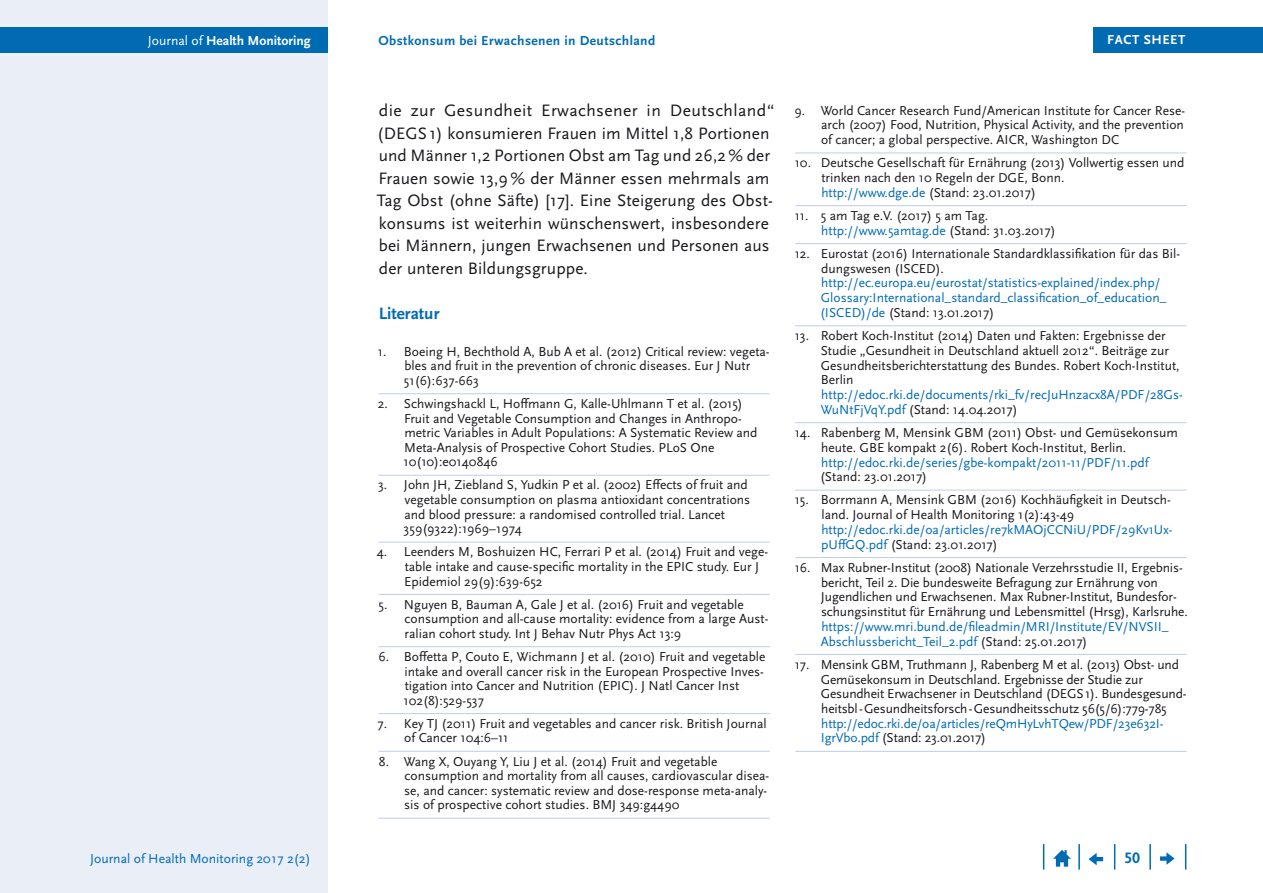
<style>
.page{position:relative;width:1263px;height:893px;background:#fff}
.page>*{position:absolute;margin:0;border:0;box-sizing:border-box;transform-origin:0 0}
.Copy_Einzug{font:17.25px/22.5px "Scala Sans Pro";letter-spacing:.01em;color:#1a171c}
.t1{font:700 17.25px "Scala Sans Pro";color:#006bb3}
.t2{font:700 15.75px "Scala Sans Pro";color:#006bb3}
.t3{font:700 13.65px "Scala Sans Pro";letter-spacing:.03em;color:#006bb3}
.t4{font:13.65px "Scala Sans Pro";color:#006bb3}
.t5{font:700 13.65px "Scala Sans Pro";color:#fff}
.Literaturverzeichnis{font:13.5px/14.7px "Scala Sans Pro";color:#1a171c}
.Literaturverzeichnis-2{font:13.5px/14.7px "Scala Sans Pro";color:#006bb3}
.t6{font:700 13.5px "Scala Sans Pro";letter-spacing:.04em;color:#fff}
.s1{font-weight:400}
.s2{color:#006bb3}
.s3{color:#1a171c}
</style>
<div class="page">
<div style="left:0;top:0;width:327px;height:893px;background:#eaeef7"></div>
<div style="left:0;top:28px;width:327px;height:25px;background:#006bb3"></div>
<svg style="left:1185px;top:844px;width:1px;height:26px"></svg>
<hr style="left:1149px;top:844px;width:2px;height:26px;background:#006bb3">
<svg style="left:1114px;top:844px;width:1px;height:26px"></svg>
<hr style="left:1078px;top:844px;width:2px;height:26px;background:#006bb3">
<svg style="left:1043px;top:844px;width:1px;height:26px"></svg>
<svg style="left:1053px;top:850px;width:18px;height:17px"></svg>
<svg style="left:1089px;top:853px;width:14px;height:12px"></svg>
<svg style="left:1160px;top:852px;width:14px;height:13px"></svg>
<div style="left:1093px;top:28px;width:170px;height:25px;background:#006bb3"></div>
<hr style="left:795px;top:153px;width:391px;height:1px;background:#bdcee8">
<hr style="left:795px;top:205px;width:391px;height:1px;background:#bdcee8">
<hr style="left:795px;top:243px;width:391px;height:1px;background:#bdcee8">
<hr style="left:795px;top:325px;width:391px;height:1px;background:#bdcee8">
<hr style="left:795px;top:422px;width:391px;height:1px;background:#bdcee8">
<hr style="left:795px;top:490px;width:391px;height:1px;background:#bdcee8">
<hr style="left:795px;top:557px;width:391px;height:1px;background:#bdcee8">
<hr style="left:795px;top:654px;width:391px;height:1px;background:#bdcee8">
<hr style="left:795px;top:751px;width:391px;height:1px;background:#bdcee8">
<hr style="left:378px;top:393px;width:392px;height:1px;background:#bdcee8">
<hr style="left:378px;top:475px;width:392px;height:1px;background:#bdcee8">
<hr style="left:378px;top:542px;width:392px;height:1px;background:#bdcee8">
<hr style="left:378px;top:594px;width:392px;height:1px;background:#bdcee8">
<hr style="left:378px;top:646px;width:392px;height:1px;background:#bdcee8">
<hr style="left:378px;top:713px;width:392px;height:1px;background:#bdcee8">
<hr style="left:378px;top:751px;width:392px;height:1px;background:#bdcee8">
<hr style="left:378px;top:818px;width:392px;height:1px;background:#bdcee8">
<p class="t5" style="left:148px;top:33px;width:164px"><span class="s1">Journal of</span> Health Monitoring</p>
<p class="t3" style="left:378px;top:33px;width:278px">Obstkonsum bei Erwachsenen in Deutschland</p>
<p class="Copy_Einzug" style="left:377px;top:99px;width:399px">die zur Gesundheit Erwachsener in Deutschland“ (DEGS 1) konsumieren Frauen im Mittel 1,8 Portionen und Männer 1,2 Portionen Obst am Tag und 26,2 % der Frauen sowie 13,9% der Männer essen mehrmals am Tag Obst (ohne Säfte) [17]. Eine Steigerung des Obst&shy;konsums ist weiterhin wünschenswert, insbesondere bei Männern, jungen Erwachsenen und Personen aus der unteren Bildungsgruppe.</p>
<h2 class="t1" style="left:379px;top:303px;width:62px">Literatur</h2>
<p class="Literaturverzeichnis" style="left:404px;top:344px;width:367px;text-indent:-26px">1. Boeing H, Bechthold A, Bub A et al. (2012) Critical review: vegeta&shy;bles and fruit in the prevention of chronic diseases. Eur J Nutr<br>51(6):637-663</p>
<p class="Literaturverzeichnis" style="left:403px;top:396px;width:355px;text-indent:-25px">2. Schwingshackl L, Hoffmann G, Kalle-Uhlmann T et al. (2015)<br>Fruit and Vegetable Consumption and Changes in Anthropo&shy;metric Variables in Adult Populations: A Systematic Review and Meta-Analysis of Prospective Cohort Studies. PLoS One 10(10):e0140846</p>
<p class="Literaturverzeichnis" style="left:404px;top:478px;width:348px;text-indent:-26px">3. John JH, Ziebland S, Yudkin P et al. (2002) Effects of fruit and vegetable consumption on plasma antioxidant concentrations and blood pressure: a randomised controlled trial. Lancet 359(9322):1969–1974</p>
<p class="Literaturverzeichnis" style="left:404px;top:545px;width:365px;text-indent:-27px">4. Leenders M, Boshuizen HC, Ferrari P et al. (2014) Fruit and vege&shy;table intake and cause-specific mortality in the EPIC study. Eur J<br>Epidemiol 29(9):639-652</p>
<p class="Literaturverzeichnis" style="left:404px;top:597px;width:365px;text-indent:-26px">5. Nguyen B, Bauman A, Gale J et al. (2016) Fruit and vegetable consumption and all-cause mortality: evidence from a large Aust&shy;ralian cohort study. Int J Behav Nutr Phys Act 13:9</p>
<p class="Literaturverzeichnis" style="left:403px;top:649px;width:363px;text-indent:-25px">6. Boffetta P, Couto E, Wichmann J et al. (2010) Fruit and vegetable intake and overall cancer risk in the European Prospective Inves&shy;tigation into Cancer and Nutrition (EPIC). J Natl Cancer Inst 102(8):529-537</p>
<p class="Literaturverzeichnis" style="left:404px;top:716px;width:364px;text-indent:-27px">7. Key TJ (2011) Fruit and vegetables and cancer risk. British Journal of Cancer 104:6–11</p>
<p class="Literaturverzeichnis" style="left:404px;top:754px;width:366px;text-indent:-25px">8. Wang X, Ouyang Y, Liu J et al. (2014) Fruit and vegetable consumption and mortality from all causes, cardiovascular disea&shy;se, and cancer: systematic review and dose-response meta-analy&shy;sis of prospective cohort studies. BMJ 349:g4490</p>
<p class="t6" style="left:1107px;top:32px;width:80px">FACT SHEET</p>
<p class="Literaturverzeichnis" style="left:821px;top:103px;width:366px;text-align:justify;text-indent:-26px">9. World Cancer Research Fund/American Institute for Cancer Rese&shy;arch (2007) Food, Nutrition, Physical Activity, and the prevention of cancer; a global perspective. AICR, Washington DC</p>
<p class="Literaturverzeichnis" style="left:821px;top:156px;width:365px;text-indent:-27px">10. Deutsche Gesellschaft für Ernährung (2013) Vollwertig essen und trinken nach den 10 Regeln der DGE, Bonn.<br><span class="s2">http://www.dge.de</span> (Stand: 23.01.2017)</p>
<p class="Literaturverzeichnis" style="left:821px;top:208px;width:236px;text-indent:-27px">11. 5 am Tag e.V. (2017) 5 am Tag. <span class="s2">http://www.5amtag.de</span> (Stand: 31.03.2017)</p>
<p class="Literaturverzeichnis-2" style="left:820px;top:246px;width:361px;text-indent:-25px"><span class="s3">12. Eurostat (2016) Internationale Standardklassifikation für das Bil&shy;dungswesen (ISCED). </span>http://ec.europa.eu/eurostat/statistics-explained/index.php/ Glossary:International_standard_classification_of_education_ (ISCED)/de <span class="s3">(Stand: 13.01.2017)</span></p>
<p class="Literaturverzeichnis" style="left:821px;top:328px;width:364px;text-indent:-26px">13. Robert Koch-Institut (2014) Daten und Fakten: Ergebnisse der Studie „Gesundheit in Deutschland aktuell 2012“. Beiträge zur Gesundheitsberichterstattung des Bundes. Robert Koch-Institut, Berlin <span class="s2">http://edoc.rki.de/documents/rki_fv/recJuHnzacx8A/PDF/28Gs-WuNtFjVqY.pdf</span> (Stand: 14.04.2017)</p>
<p class="Literaturverzeichnis" style="left:820px;top:425px;width:359px;text-indent:-25px">14. Rabenberg M, Mensink GBM (2011) Obst- und Gemüsekonsum heute. GBE kompakt 2(6). Robert Koch-Institut, Berlin. <span class="s2">http://edoc.rki.de/series/gbe-kompakt/2011-11/PDF/11.pdf </span>(Stand: 23.01.2017)</p>
<p class="Literaturverzeichnis" style="left:821px;top:493px;width:353px;text-indent:-27px">15. Borrmann A, Mensink GBM (2016) Kochhäufigkeit in Deutsch&shy;land. Journal of Health Monitoring 1(2):43-49 <span class="s2">http://edoc.rki.de/oa/articles/re7kMAOjCCNiU/PDF/29Kv1Ux&shy;pUffGQ.pdf</span> (Stand: 23.01.2017)</p>
<p class="Literaturverzeichnis" style="left:821px;top:560px;width:369px;text-indent:-26px">16. Max Rubner-Institut (2008) Nationale Verzehrsstudie II, Ergebnis&shy;bericht, Teil 2. Die bundesweite Befragung zur Ernährung von Jugendlichen und Erwachsenen. Max Rubner-Institut, Bundesfor&shy;schungsinstitut für Ernährung und Lebensmittel (Hrsg), Karlsruhe. <span class="s2">https://www.mri.bund.de/fileadmin/MRI/Institute/EV/NVSII_ Abschlussbericht_Teil_2.pdf</span> (Stand: 25.01.2017)</p>
<p class="Literaturverzeichnis" style="left:821px;top:657px;width:367px;text-indent:-26px">17. Mensink GBM, Truthmann J, Rabenberg M et al. (2013) Obst- und Gemüsekonsum in Deutschland. Ergebnisse der Studie zur Gesundheit Erwachsener in Deutschland (DEGS1). Bundesgesund&shy;heitsbl-Gesundheitsforsch-Gesundheitsschutz 56(5/6):779-785 <span class="s2">http://edoc.rki.de/oa/articles/reQmHyLvhTQew/PDF/23e632I-IgrVbo.pdf</span> (Stand: 23.01.2017)</p>
<p class="t4" style="left:90px;top:850px;width:222px">Journal of Health Monitoring 2017 2(2)</p>
<p class="t2" style="left:1124px;top:849px;width:17px">50</p>
</div>
